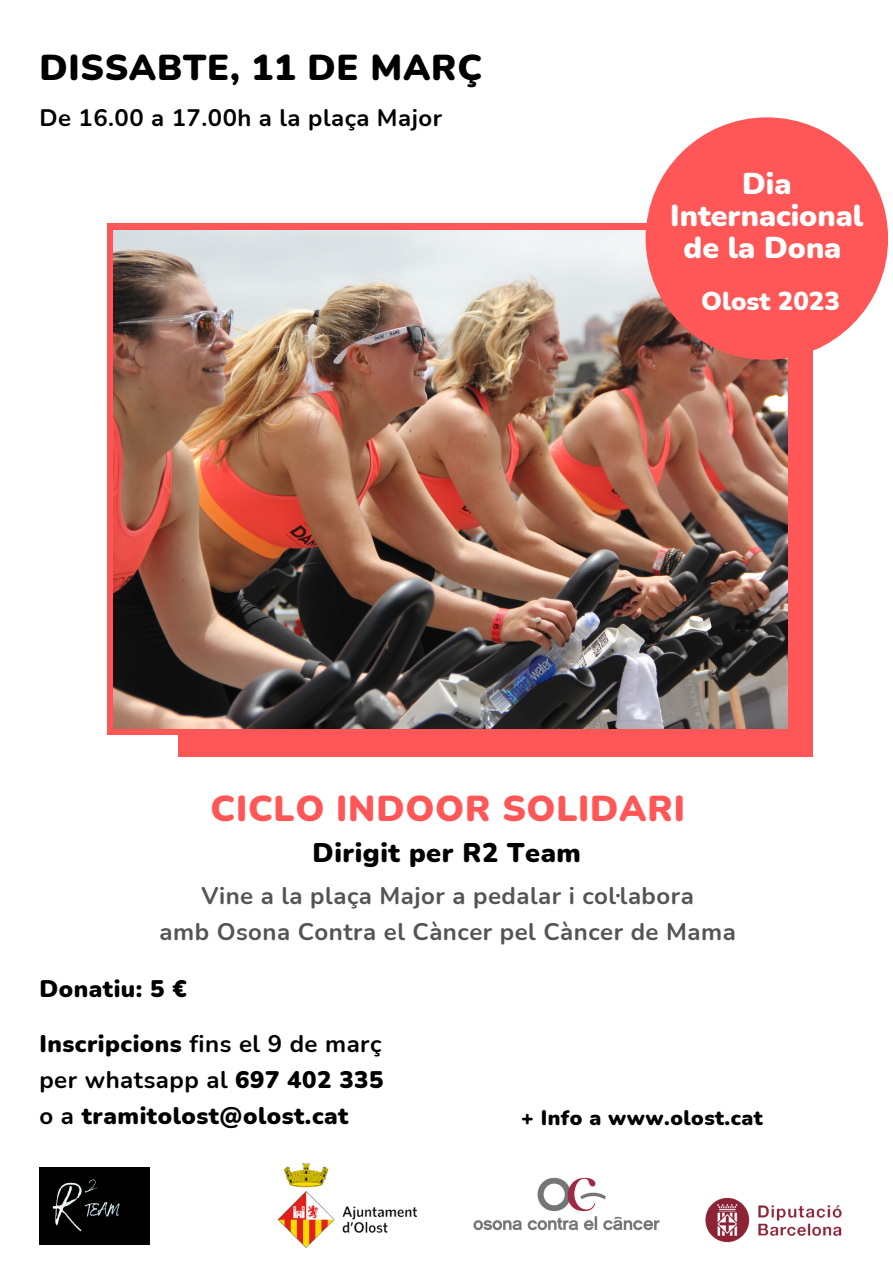
<style>
.page{position:relative;width:893px;height:1263px;background:#fff}
.page>*{position:absolute;margin:0;border:0;box-sizing:border-box;transform-origin:0 0}
.t1{font:900 36px "Nunito";letter-spacing:.02em;color:#ff5757}
.t2{font:900 36px "Nunito";letter-spacing:.02em;color:#000}
.t3{font:900 30.22px/32.1px "Nunito";color:#fff;text-align:center}
.t4{font:900 27px "Nunito";letter-spacing:.02em;color:#000}
.t5{font:900 25.88px "Nunito";color:#fff}
.t6{font:900 24px/36px "Nunito";letter-spacing:.02em;color:#000;text-align:justify}
.t7{font:700 24px/36px "Nunito";letter-spacing:.02em;color:#545454;text-align:center}
.t8{font:700 23.85px "Nunito";letter-spacing:.02em;color:#000}
.t9{font:900 21px "Nunito";letter-spacing:.02em;color:#000}
.s1{font-weight:700}
</style>
<div class="page">
<img style="left:277px;top:1163px;width:141px;height:85px">
<img style="left:705px;top:1197px;width:137px;height:46px">
<div style="left:179px;top:260px;width:633px;height:497px;background:#ff5757"></div>
<div style="left:107px;top:223px;width:619px;height:512px;background:#ff5757"></div>
<img style="left:113px;top:231px;width:674px;height:498px">
<div style="left:645px;top:117px;width:243px;height:243px;background:#ff5757;border-radius:50%"></div>
<img style="left:473px;top:1177px;width:187px;height:54px">
<img style="left:39px;top:1167px;width:110px;height:77px">
<h1 class="t2" style="left:39px;top:43px;width:444px">DISSABTE, 11 DE MARÇ</h1>
<p class="t8" style="left:39px;top:102px;width:404px">De 16.00 a 17.00h a la plaça Major</p>
<p class="t3" style="left:670px;top:168px;width:195px">Dia<br>Internacional de la Dona</p>
<p class="t5" style="left:701px;top:283px;width:140px">Olost 2023</p>
<h1 class="t1" style="left:210px;top:784px;width:476px">CICLO INDOOR SOLIDARI</h1>
<p class="t4" style="left:312px;top:835px;width:270px">Dirigit per R2 Team</p>
<p class="t7" style="left:160px;top:878px;width:578px">Vine a la plaça Major a pedalar i col·labora<br>amb Osona Contra el Càncer pel Càncer de Mama</p>
<p class="t6" style="left:39px;top:971px;width:149px">Donatiu: 5 €</p>
<p class="t6" style="left:39px;top:1026px;width:346px">Inscripcions <span class="s1">fins el 9 de març per whatsapp al</span> 697 402 335 <span class="s1">o a</span> tramitolost@olost.cat</p>
<p class="t9" style="left:521px;top:1104px;width:243px">+ Info a www.olost.cat</p>
</div>
